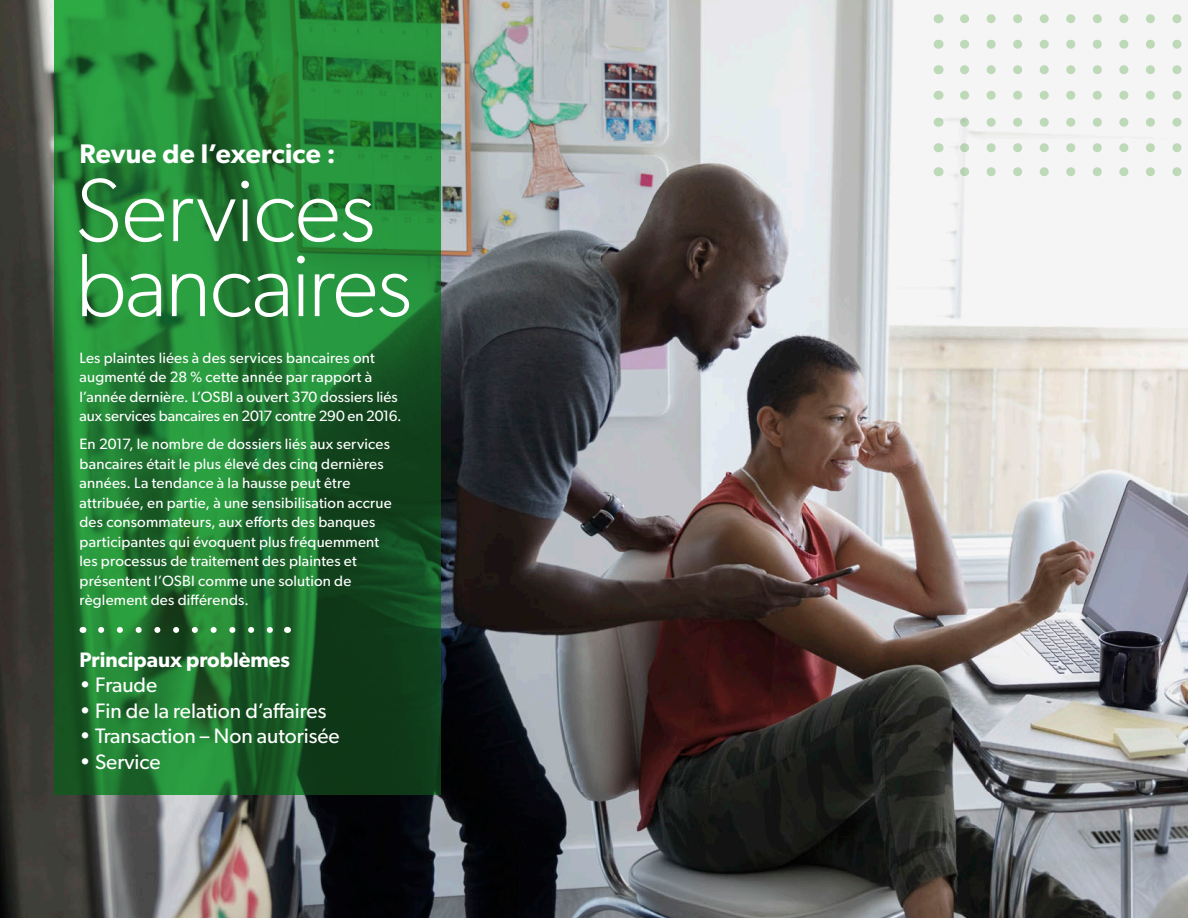
<style>
.page{position:relative;width:1188px;height:918px;background:#fff}
.page>*{position:absolute;margin:0;border:0;box-sizing:border-box;transform-origin:0 0}
.Section_Title{font:300 90px/75px "Gibson";letter-spacing:-.015em;color:#fff}
.Header__H2{font:600 27px "Gibson";letter-spacing:.01em;color:#fff}
.t1{font:21px "Gibson";color:#fff}
.t2{font:600 21px "Gibson";color:#fff}
.Body_Copy__H5{font:15px/19.5px "Gibson";letter-spacing:.015em;color:#fff}
</style>
<div class="page">
<img style="left:0;top:0;width:1188px;height:918px">
<svg style="left:964px;top:167px;width:224px;height:9px"></svg>
<svg style="left:964px;top:143px;width:224px;height:9px"></svg>
<svg style="left:964px;top:118px;width:224px;height:9px"></svg>
<svg style="left:964px;top:91px;width:224px;height:9px"></svg>
<svg style="left:964px;top:65px;width:224px;height:9px"></svg>
<svg style="left:964px;top:40px;width:224px;height:9px"></svg>
<svg style="left:964px;top:14px;width:224px;height:9px"></svg>
<svg style="left:54px;top:0;width:387px;height:795px;background:#1f7530"></svg>
<svg style="left:101px;top:627px;width:177px;height:6px"></svg>
<p class="Header__H2" style="left:80px;top:137px;width:258px">Revue de l’exercice :</p>
<p class="Section_Title" style="left:75px;top:172px;width:339px">Services bancaires</p>
<p class="Body_Copy__H5" style="left:80px;top:348px;width:324px">Les plaintes liées à des services bancaires ont augmenté de 28 % cette année par rapport à l’année dernière. L’OSBI a ouvert 370 dossiers liés aux services bancaires en 2017 contre 290 en 2016.</p>
<p class="Body_Copy__H5" style="left:80px;top:434px;width:314px">En 2017, le nombre de dossiers liés aux services bancaires était le plus élevé des cinq dernières années. La tendance à la hausse peut être attribuée, en partie, à une sensibilisation accrue des consommateurs, aux efforts des banques participantes qui évoquent plus fréquemment les processus de traitement des plaintes et présentent l’OSBI comme une solution de règlement des différends.</p>
<p class="t2" style="left:80px;top:647px;width:212px">Principaux problèmes</p>
<p class="t1" style="left:80px;top:673px;width:79px">• Fraude</p>
<p class="t1" style="left:80px;top:698px;width:248px">• Fin de la relation d’affaires</p>
<p class="t1" style="left:80px;top:724px;width:262px">• Transaction – Non autorisée</p>
<p class="t1" style="left:80px;top:749px;width:83px">• Service</p>
</div>
